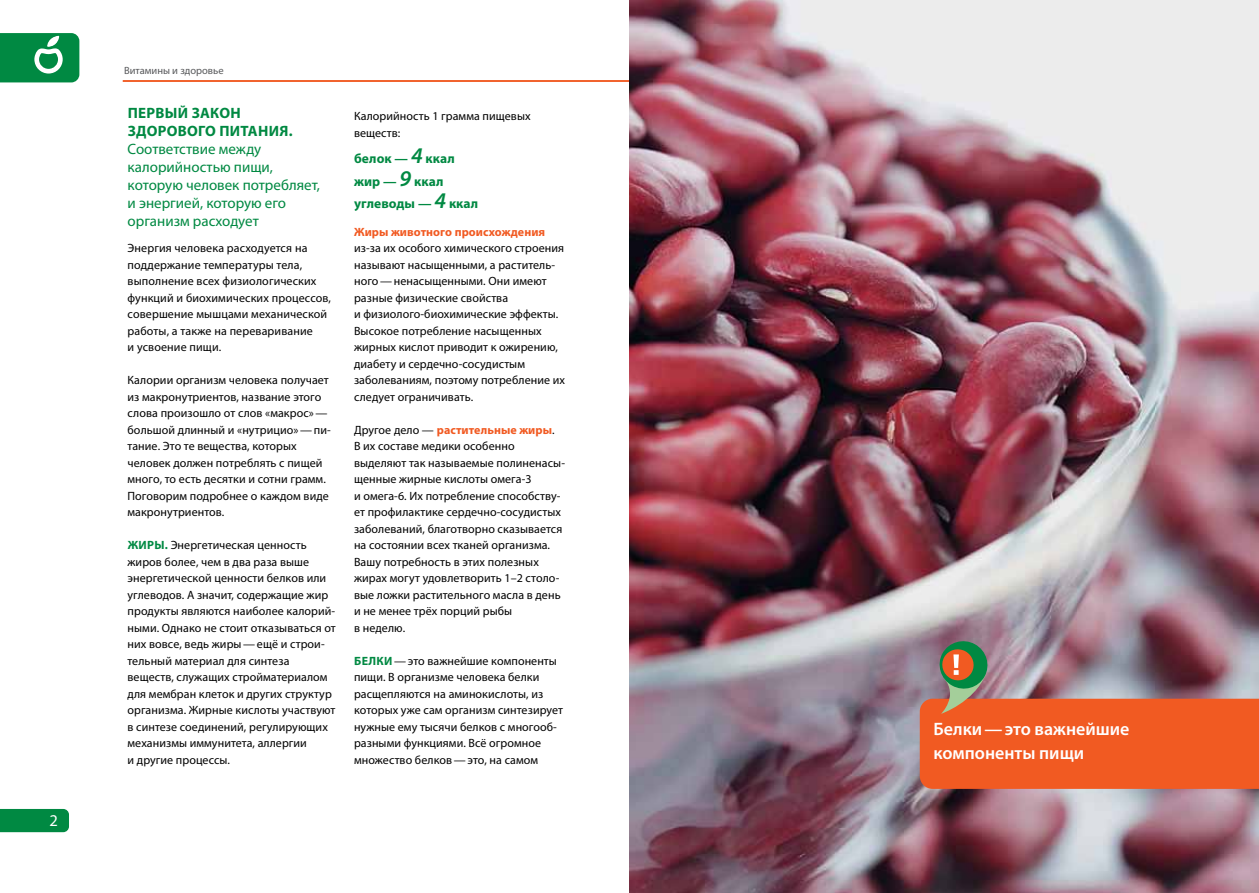
<style>
.page{position:relative;width:1259px;height:893px;background:#fff}
.page>*{position:absolute;margin:0;border:0;box-sizing:border-box;transform-origin:0 0}
.t1{font:600 18px/24px "Myriad Pro";color:#fff}
.t2{font:16.5px "Myriad Pro";color:#fff}
.t3{font:15px/18px "Myriad Pro";color:#008942}
.t4{font:700 15px/18px "Myriad Pro";letter-spacing:.02em;color:#008942}
.t5{font:700 13.5px/22.5px "Myriad Pro";letter-spacing:.005em;color:#008942}
.t6{font:12px/16.5px "Myriad Pro";letter-spacing:.005em;color:#000}
.t7{font:700 12px "Myriad Pro";letter-spacing:.005em;color:#f15a22}
.t8{font:10.5px "Myriad Pro";color:#58595b}
.s1{font-weight:700;color:#008942}
.s2{font-weight:600;font-style:italic;font-size:22.5px}
.s3{font-weight:700;color:#f15a22}
</style>
<div class="page">
<div style="left:0;top:809px;width:69px;height:23px;background:#008942"></div>
<svg style="left:0;top:33px;width:79px;height:49px"></svg>
<hr style="left:123px;top:80px;width:1010px;height:2px;background:#f15a22">
<img style="left:629px;top:0;width:630px;height:893px">
<svg style="left:919px;top:638px;width:340px;height:151px"></svg>
<h2 class="t2" style="left:50px;top:810px;width:10px">2</h2>
<p class="t8" style="left:124px;top:64px;width:101px">Витамины и здоровье</p>
<p class="t4" style="left:128px;top:103px;width:166px">Первый закон здорового питания.</p>
<p class="t3" style="left:128px;top:139px;width:194px">Соответствие между калорийностью пищи, которую человек потребляет, и энергией, которую его организм расходует</p>
<p class="t6" style="left:128px;top:240px;width:205px">Энергия человека расходуется на поддержание температуры тела, выполнение всех физиологических функций и биохимических процессов, совершение мышцами механической работы, а также на переваривание<br>и усвоение пищи.</p>
<p class="t6" style="left:128px;top:372px;width:205px">Калории организм человека получает из макронутриентов, название этого слова произошло от слов «макрос»— большой длинный и «нутрицио»—пи&shy;тание. Это те вещества, которых человек должен потреблять с пищей много, то есть десятки и сотни грамм.<br>Поговорим подробнее о каждом виде макронутриентов.</p>
<p class="t6" style="left:128px;top:537px;width:210px"><span class="s1">Жиры.</span> Энергетическая ценность жиров более, чем в два раза выше энергетической ценности белков или углеводов. А значит, содержащие жир продукты являются наиболее калорий&shy;ными. Однако не стоит отказываться от них вовсе, ведь жиры—ещё и строи&shy;тельный материал для синтеза веществ, служащих стройматериалом для мембран клеток и других структур организма. Жирные кислоты участвуют в синтезе соединений, регулирующих механизмы иммунитета, аллергии<br>и другие процессы.</p>
<p class="t6" style="left:354px;top:108px;width:178px">Калорийность 1 грамма пищевых веществ:</p>
<p class="t5" style="left:354px;top:147px;width:126px">белок — <span class="s2">4</span> ккал жир — <span class="s2">9</span> ккал углеводы — <span class="s2">4</span> ккал</p>
<p class="t7" style="left:354px;top:224px;width:193px">Жиры животного происхождения</p>
<p class="t6" style="left:354px;top:240px;width:213px">из-за их особого химического строения называют насыщенными, а раститель&shy;ного—ненасыщенными. Они имеют разные физические свойства<br>и физиолого-биохимические эффекты.<br>Высокое потребление насыщенных жирных кислот приводит к ожирению, диабету и сердечно-сосудистым заболеваниям, поэтому потребление их следует ограничивать.</p>
<p class="t6" style="left:354px;top:421px;width:213px">Другое дело — <span class="s3">растительные жиры</span>.<br>В их составе медики особенно выделяют так называемые полиненасы&shy;щенные жирные кислоты омега-3<br>и омега-6. Их потребление способству&shy;ет профилактике сердечно-сосудистых заболеваний, благотворно сказывается на состоянии всех тканей организма.<br>Вашу потребность в этих полезных жирах могут удовлетворить 1–2 столо&shy;вые ложки растительного масла в день и не менее трёх порций рыбы<br>в неделю.</p>
<p class="t6" style="left:354px;top:652px;width:211px"><span class="s1">Белки</span>—это важнейшие компоненты пищи. В организме человека белки расщепляются на аминокислоты, из которых уже сам организм синтезирует нужные ему тысячи белков с многооб&shy;разными функциями. Всё огромное множество белков—это, на самом</p>
<h1 class="t1" style="left:933px;top:716px;width:198px">Белки—это важнейшие компоненты пищи</h1>
</div>
